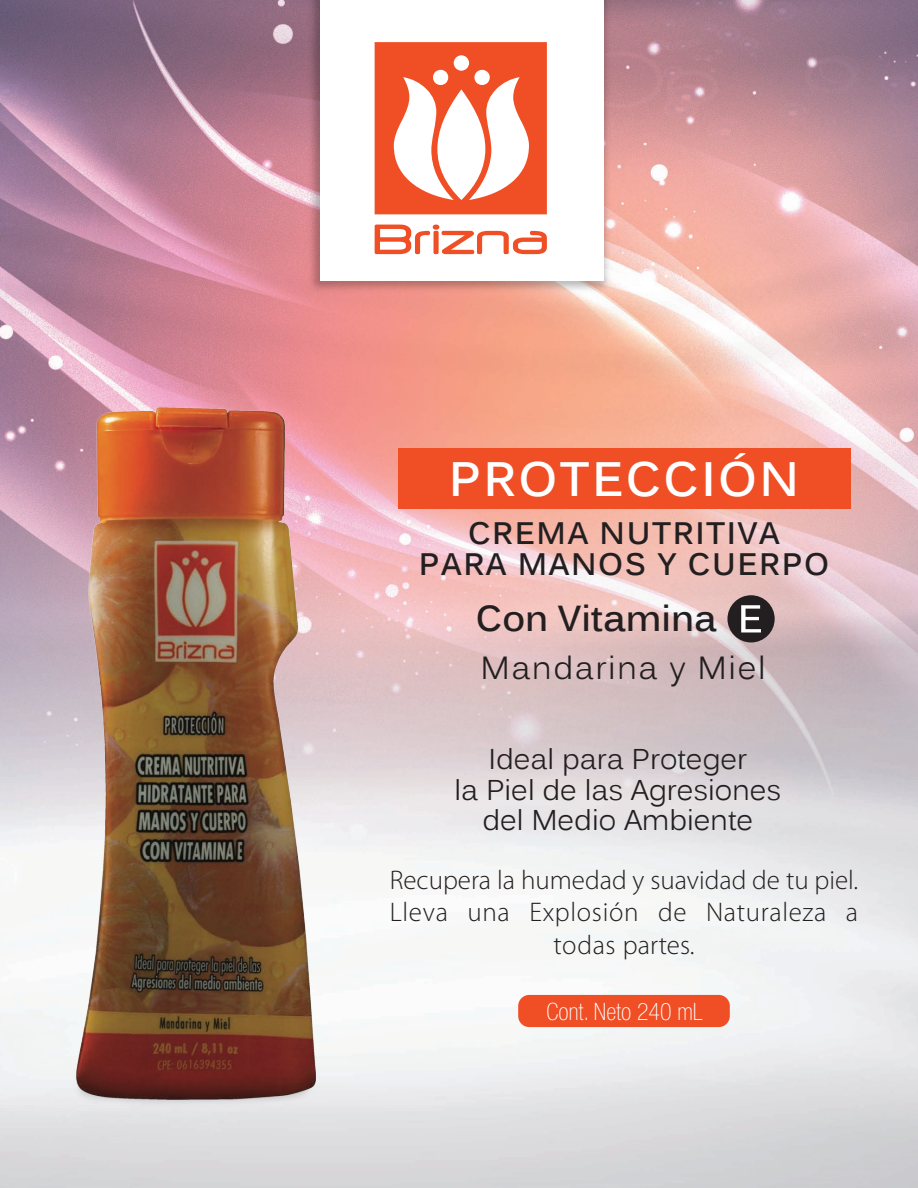
<style>
.page{position:relative;width:918px;height:1188px;background:#fff}
.page>*{position:absolute;margin:0;border:0;box-sizing:border-box;transform-origin:0 0}
.t1{font:700 48.15px "Kalinga";letter-spacing:.05em;color:#fff}
.t2{font:700 36px "Kalinga";color:#231f20}
.t3{font:31.95px "Kalinga";letter-spacing:.05em;color:#231f20}
.t4{font:700 30.9px/30.9px "Kalinga";letter-spacing:.05em;color:#231f20;text-align:center}
.t5{font:28.5px/30px "Kalinga";color:#231f20;text-align:center}
.t6{font:300 27px/32.4px "Myriad Pro";letter-spacing:.005em;color:#231f20;text-align:center}
.t7{font:100 condensed 24px "Helvetica Neue";color:#fff}
</style>
<div class="page">
<img style="left:0;top:0;width:918px;height:1188px">
<img style="left:260px;top:0;width:398px;height:340px">
<div style="left:320px;top:0;width:284px;height:281px;background:#fff"></div>
<svg style="left:375px;top:42px;width:172px;height:172px"></svg>
<svg style="left:375px;top:225px;width:172px;height:29px"></svg>
<div style="left:518px;top:995px;width:212px;height:32px;background:#f04e24;border-radius:11px"></div>
<div style="left:398px;top:448px;width:452px;height:60px;background:#f04e24"></div>
<div style="left:727px;top:595px;width:48px;height:47px;background:#231f20;border-radius:50%"></div>
<svg style="left:741px;top:605px;width:20px;height:27px"></svg>
<img style="left:44px;top:391px;width:297px;height:723px">
<h1 class="t1" style="left:449px;top:447px;width:352px">PROTECCIÓN</h1>
<p class="t4" style="left:419px;top:520px;width:412px">CREMA NUTRITIVA<br>PARA MANOS Y CUERPO</p>
<h2 class="t2" style="left:476px;top:594px;width:242px">Con Vitamina</h2>
<p class="t3" style="left:481px;top:647px;width:287px">Mandarina y Miel</p>
<p class="t5" style="left:454px;top:747px;width:328px">Ideal para Proteger<br>la Piel de las Agresiones del Medio Ambiente</p>
<p class="t6" style="left:390px;top:864px;width:470px">Recupera la humedad y suavidad de tu piel.<br>Lleva una Explosión de Naturaleza a todas partes.</p>
<p class="t7" style="left:546px;top:998px;width:158px">Cont. Neto 240 mL</p>
</div>
